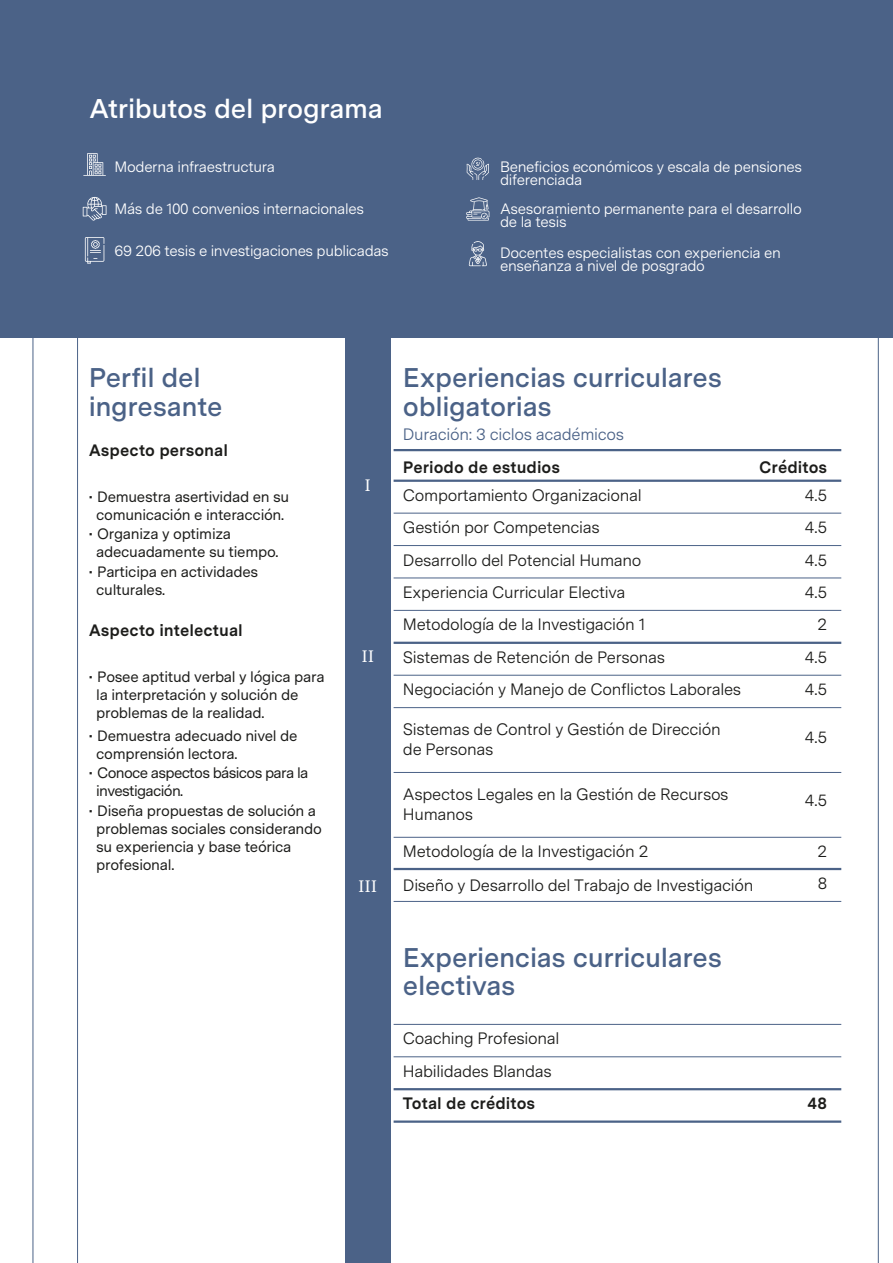
<style>
.page{position:relative;width:893px;height:1263px;background:#fff}
.page>*{position:absolute;margin:0;border:0;box-sizing:border-box;transform-origin:0 0}
.t1{font:600 27.15px "Messina Sans";letter-spacing:-.015em;color:#fff}
.t2{font:600 27px/28.5px "Messina Sans";letter-spacing:-.015em;color:#4b6287}
.t3{font:16.5px/32.4px "Messina Sans";letter-spacing:-.02em;color:#1d1d1b}
.t4{font:700 16.5px "Messina Sans";color:#1d1d1b}
.t5{font:16.5px "Messina Sans";letter-spacing:-.02em;color:#4b6287}
.t6{font:16.5px "Messina Modern";color:#fff}
.t7{font:15px/18px "Messina Sans";letter-spacing:-.02em;color:#1d1d1b}
.t8{font:15px/13.5px "Messina Sans";letter-spacing:-.025em;color:#fff}
.t9{font:15px/18px "Messina Sans";letter-spacing:-.045em;color:#1d1d1b}
.s1{font-size:16.5px}
</style>
<div class="page">
<div style="left:346px;top:337px;width:45px;height:926px;background:#4b6287"></div>
<hr style="left:394px;top:545px;width:447px;height:1px;background:#4b6287">
<hr style="left:394px;top:610px;width:447px;height:1px;background:#4b6287">
<hr style="left:394px;top:837px;width:447px;height:1px;background:#4b6287">
<hr style="left:394px;top:513px;width:447px;height:1px;background:#4b6287">
<hr style="left:394px;top:480px;width:447px;height:2px;background:#4b6287">
<hr style="left:394px;top:449px;width:447px;height:2px;background:#4b6287">
<hr style="left:394px;top:578px;width:447px;height:1px;background:#4b6287">
<hr style="left:394px;top:675px;width:447px;height:1px;background:#4b6287">
<hr style="left:394px;top:642px;width:447px;height:2px;background:#4b6287">
<hr style="left:394px;top:772px;width:447px;height:1px;background:#4b6287">
<hr style="left:394px;top:707px;width:447px;height:1px;background:#4b6287">
<hr style="left:394px;top:868px;width:447px;height:2px;background:#4b6287">
<hr style="left:394px;top:901px;width:447px;height:1px;background:#4b6287">
<hr style="left:394px;top:1088px;width:447px;height:2px;background:#4b6287">
<hr style="left:394px;top:1120px;width:447px;height:3px;background:#4b6287">
<hr style="left:394px;top:1056px;width:447px;height:1px;background:#4b6287">
<hr style="left:394px;top:1024px;width:447px;height:1px;background:#4b6287">
<hr style="left:878px;top:336px;width:1px;height:927px;background:#4b6287">
<hr style="left:77px;top:336px;width:1px;height:927px;background:#4b6287">
<hr style="left:33px;top:0;width:1px;height:1263px;background:#4b6287">
<div style="left:0;top:0;width:893px;height:337px;background:#4b6287"></div>
<svg style="left:83px;top:153px;width:23px;height:23px"></svg>
<svg style="left:83px;top:196px;width:23px;height:25px"></svg>
<svg style="left:466px;top:197px;width:23px;height:24px"></svg>
<svg style="left:467px;top:157px;width:22px;height:23px"></svg>
<svg style="left:85px;top:237px;width:19px;height:27px"></svg>
<svg style="left:469px;top:241px;width:18px;height:25px"></svg>
<h1 class="t1" style="left:89px;top:88px;width:296px">Atributos del programa</h1>
<p class="t8" style="left:115px;top:159px;width:162px">Moderna infraestructura</p>
<p class="t8" style="left:115px;top:201px;width:251px">Más de 100 convenios internacionales</p>
<p class="t8" style="left:115px;top:243px;width:276px">69 206 tesis e investigaciones publicadas</p>
<p class="t8" style="left:500px;top:159px;width:303px">Beneficios económicos y escala de pensiones diferenciada</p>
<p class="t8" style="left:500px;top:201px;width:303px">Asesoramiento permanente para el desarrollo de la tesis</p>
<p class="t8" style="left:500px;top:245px;width:282px">Docentes especialistas con experiencia en enseñanza a nivel de posgrado</p>
<h2 class="t2" style="left:89px;top:363px;width:135px">Perfil del ingresante</h2>
<p class="t4" style="left:89px;top:438px;width:141px">Aspecto personal</p>
<p class="t7" style="left:89px;top:487px;width:202px;text-align:center"><span class="s1">•</span> Demuestra asertividad en su comunicación e interacción.</p>
<p class="t7" style="left:96px;top:525px;width:184px;text-indent:-8px"><span class="s1">•</span> Organiza y optimiza adecuadamente su tiempo.</p>
<p class="t7" style="left:96px;top:562px;width:163px;text-indent:-8px"><span class="s1">•</span> Participa en actividades culturales.</p>
<p class="t4" style="left:89px;top:618px;width:156px">Aspecto intelectual</p>
<p class="t7" style="left:96px;top:667px;width:230px;text-indent:-8px"><span class="s1">•</span> Posee aptitud verbal y lógica para la interpretación y solución de problemas de la realidad.</p>
<p class="t7" style="left:96px;top:726px;width:203px;text-indent:-8px"><span class="s1">•</span> Demuestra adecuado nivel de comprensión lectora.</p>
<p class="t9" style="left:96px;top:764px;width:214px;text-indent:-8px"><span class="s1">•</span> Conoce aspectos básicos para la investigación.</p>
<p class="t7" style="left:96px;top:801px;width:227px;text-indent:-8px"><span class="s1">•</span> Diseña propuestas de solución a problemas sociales considerando su experiencia y base teórica profesional.</p>
<p class="t6" style="left:365px;top:473px;width:7px">I</p>
<p class="t6" style="left:362px;top:644px;width:14px">II</p>
<p class="t6" style="left:358px;top:874px;width:20px">III</p>
<h2 class="t2" style="left:403px;top:363px;width:320px">Experiencias curriculares obligatorias</h2>
<p class="t5" style="left:403px;top:422px;width:223px">Duración: 3 ciclos académicos</p>
<p class="t4" style="left:403px;top:455px;width:159px">Periodo de estudios</p>
<p class="t4" style="left:759px;top:455px;width:69px">Créditos</p>
<p class="t3" style="left:403px;top:478px;width:240px">Comportamiento Organizacional<br>Gestión por Competencias<br>Desarrollo del Potencial Humano<br>Experiencia Curricular Electiva</p>
<p class="t3" style="left:805px;top:478px;width:24px;text-align:justify">4.5<br>4.5<br>4.5<br>4.5</p>
<p class="t3" style="left:403px;top:608px;width:340px">Metodología de la Investigación 1<br>Sistemas de Retención de Personas<br>Negociación y Manejo de Conflictos Laborales</p>
<p class="t3" style="left:403px;top:719px;width:319px;line-height:19.8px">Sistemas de Control y Gestión de Dirección de Personas</p>
<p class="t3" style="left:805px;top:608px;width:24px;text-align:justify;text-indent:13px">2<br>4.5<br>4.5</p>
<p class="t3" style="left:805px;top:721px;width:24px">4.5</p>
<p class="t3" style="left:403px;top:784px;width:327px;line-height:19.8px">Aspectos Legales en la Gestión de Recursos<br>Humanos</p>
<p class="t3" style="left:805px;top:783px;width:24px">4.5</p>
<p class="t3" style="left:403px;top:833px;width:352px;line-height:34.3px">Metodología de la Investigación 2<br>Diseño y Desarrollo del Trabajo de Investigación</p>
<p class="t3" style="left:817px;top:834px;width:11px">2<br>8</p>
<h2 class="t2" style="left:403px;top:943px;width:320px">Experiencias curriculares electivas</h2>
<p class="t3" style="left:403px;top:1022px;width:158px">Coaching Profesional<br>Habilidades Blandas</p>
<p class="t4" style="left:403px;top:1091px;width:134px">Total de créditos</p>
<p class="t4" style="left:807px;top:1091px;width:21px">48</p>
</div>
